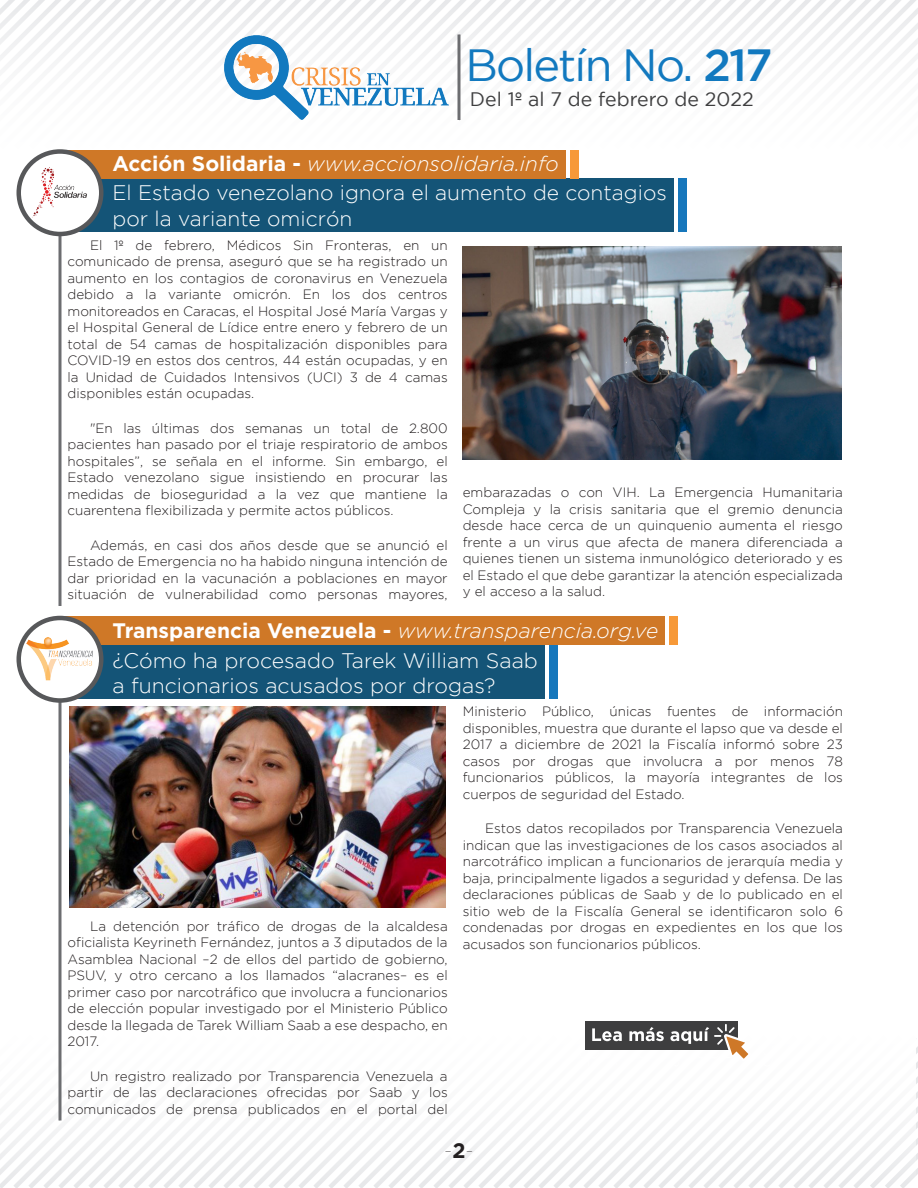
<style>
.page{position:relative;width:918px;height:1188px;background:#fff}
.page>*{position:absolute;margin:0;border:0;box-sizing:border-box;transform-origin:0 0}
.t1{font:45px "Gotham";letter-spacing:-.04em;color:#1279bf}
.t2{font:300 21px/25.2px "Gotham";color:#fff}
.t3{font:italic 300 21px "Gotham";color:#fff}
.t4{font:100 21px "Gotham";color:#231f20}
.t5{font:19.5px "Gotham";color:#3e3e3f}
.t6{font:300 13.5px/16.5px "Gotham";color:#231f20;text-align:justify}
.s1{font-weight:500}
.s2{font-weight:700;font-style:normal}
.s3{font-weight:700}
</style>
<div class="page">
<div style="left:1px;top:0;width:917px;height:176px;background:linear-gradient(to bottom,#f6f7f7,#fff)"></div>
<img style="left:222px;top:34px;width:226px;height:86px">
<hr style="left:458px;top:34px;width:2px;height:86px;background:#6c6d70">
<div style="left:60px;top:645px;width:484px;height:54px;background:#145477"></div>
<div style="left:549px;top:645px;width:9px;height:54px;background:#1677bc"></div>
<div style="left:60px;top:616px;width:604px;height:29px;background:#cf7827"></div>
<div style="left:669px;top:616px;width:9px;height:29px;background:#f79938"></div>
<img style="left:69px;top:706px;width:377px;height:201px">
<svg style="left:58px;top:703px;width:4px;height:321px"></svg>
<svg style="left:19px;top:618px;width:82px;height:82px"></svg>
<div style="left:16px;top:616px;width:88px;height:87px;border:4px solid #57585a;border-radius:50%"></div>
<img style="left:25px;top:635px;width:70px;height:48px">
<img style="left:462px;top:246px;width:380px;height:213px">
<svg style="left:58px;top:236px;width:4px;height:370px"></svg>
<div style="left:60px;top:178px;width:614px;height:54px;background:#145477"></div>
<div style="left:678px;top:178px;width:9px;height:54px;background:#1677bc"></div>
<div style="left:60px;top:150px;width:506px;height:28px;background:#cf7827"></div>
<div style="left:570px;top:150px;width:9px;height:28px;background:#f79938"></div>
<svg style="left:19px;top:152px;width:82px;height:82px"></svg>
<div style="left:16px;top:149px;width:88px;height:87px;border:4px solid #57585a;border-radius:50%"></div>
<img style="left:32px;top:166px;width:56px;height:53px">
<div style="left:585px;top:1021px;width:153px;height:28px;background:#3e3e3f"></div>
<svg style="left:0;top:1024px;width:918px;height:164px"></svg>
<h1 class="t1" style="left:465px;top:40px;width:309px">Boletín No. <span class="s1">217</span></h1>
<h3 class="t5" style="left:470px;top:89px;width:285px">Del 1º al 7 de febrero de 2022</h3>
<h2 class="t3" style="left:112px;top:152px;width:448px"><span class="s2">Acción Solidaria -</span> www.accionsolidaria.info</h2>
<h2 class="t2" style="left:112px;top:180px;width:556px">El Estado venezolano ignora el aumento de contagios por la variante omicrón</h2>
<p class="t6" style="left:67px;top:237px;width:382px;text-indent:23px">El 1º de febrero, Médicos Sin Fronteras, en un comunicado de prensa, aseguró que se ha registrado un aumento en los contagios de coronavirus en Venezuela debido a la variante omicrón. En los dos centros monitoreados en Caracas, el Hospital José María Vargas y el Hospital General de Lídice entre enero y febrero de un total de 54 camas de hospitalización disponibles para COVID-19 en estos dos centros, 44 están ocupadas, y en la Unidad de Cuidados Intensivos (UCI) 3 de 4 camas disponibles están ocupadas.</p>
<p class="t6" style="left:67px;top:420px;width:382px;text-indent:23px">"En las últimas dos semanas un total de 2.800 pacientes han pasado por el triaje respiratorio de ambos hospitales”, se señala en el informe. Sin embargo, el Estado venezolano sigue insistiendo en procurar las medidas de bioseguridad a la vez que mantiene la cuarentena flexibilizada y permite actos públicos.</p>
<p class="t6" style="left:67px;top:537px;width:382px;text-indent:23px">Además, en casi dos años desde que se anunció el Estado de Emergencia no ha habido ninguna intención de dar prioridad en la vacunación a poblaciones en mayor situación de vulnerabilidad como personas mayores,</p>
<p class="t6" style="left:463px;top:484px;width:382px">embarazadas o con VIH. La Emergencia Humanitaria Compleja y la crisis sanitaria que el gremio denuncia desde hace cerca de un quinquenio aumenta el riesgo frente a un virus que afecta de manera diferenciada a quienes tienen un sistema inmunológico deteriorado y es el Estado el que debe garantizar la atención especializada y el acceso a la salud.</p>
<h2 class="t3" style="left:112px;top:619px;width:547px"><span class="s2">Transparencia Venezuela -</span> www.transparencia.org.ve</h2>
<h2 class="t2" style="left:112px;top:648px;width:427px">¿Cómo ha procesado Tarek William Saab a funcionarios acusados por drogas?</h2>
<p class="t6" style="left:67px;top:918px;width:382px;text-indent:23px">La detención por tráfico de drogas de la alcaldesa oficialista Keyrineth Fernández, juntos a 3 diputados de la Asamblea Nacional –2 de ellos del partido de gobierno, PSUV, y otro cercano a los llamados “alacranes– es el primer caso por narcotráfico que involucra a funcionarios de elección popular investigado por el Ministerio Público desde la llegada de Tarek William Saab a ese despacho, en 2017.</p>
<p class="t6" style="left:67px;top:1068px;width:382px;text-indent:23px">Un registro realizado por Transparencia Venezuela a partir de las declaraciones ofrecidas por Saab y los comunicados de prensa publicados en el portal del</p>
<p class="t6" style="left:463px;top:703px;width:382px">Ministerio Público, únicas fuentes de información disponibles, muestra que durante el lapso que va desde el 2017 a diciembre de 2021 la Fiscalía informó sobre 23 casos por drogas que involucra a por menos 78 funcionarios públicos, la mayoría integrantes de los cuerpos de seguridad del Estado.</p>
<p class="t6" style="left:463px;top:820px;width:382px;text-indent:23px">Estos datos recopilados por Transparencia Venezuela indican que las investigaciones de los casos asociados al narcotráfico implican a funcionarios de jerarquía media y baja, principalmente ligados a seguridad y defensa. De las declaraciones públicas de Saab y de lo publicado en el sitio web de la Fiscalía General se identificaron solo 6 condenadas por drogas en expedientes en los que los acusados son funcionarios públicos.</p>
<h2 class="t4" style="left:444px;top:1138px;width:31px">-<span class="s3">2</span>-</h2>
</div>
